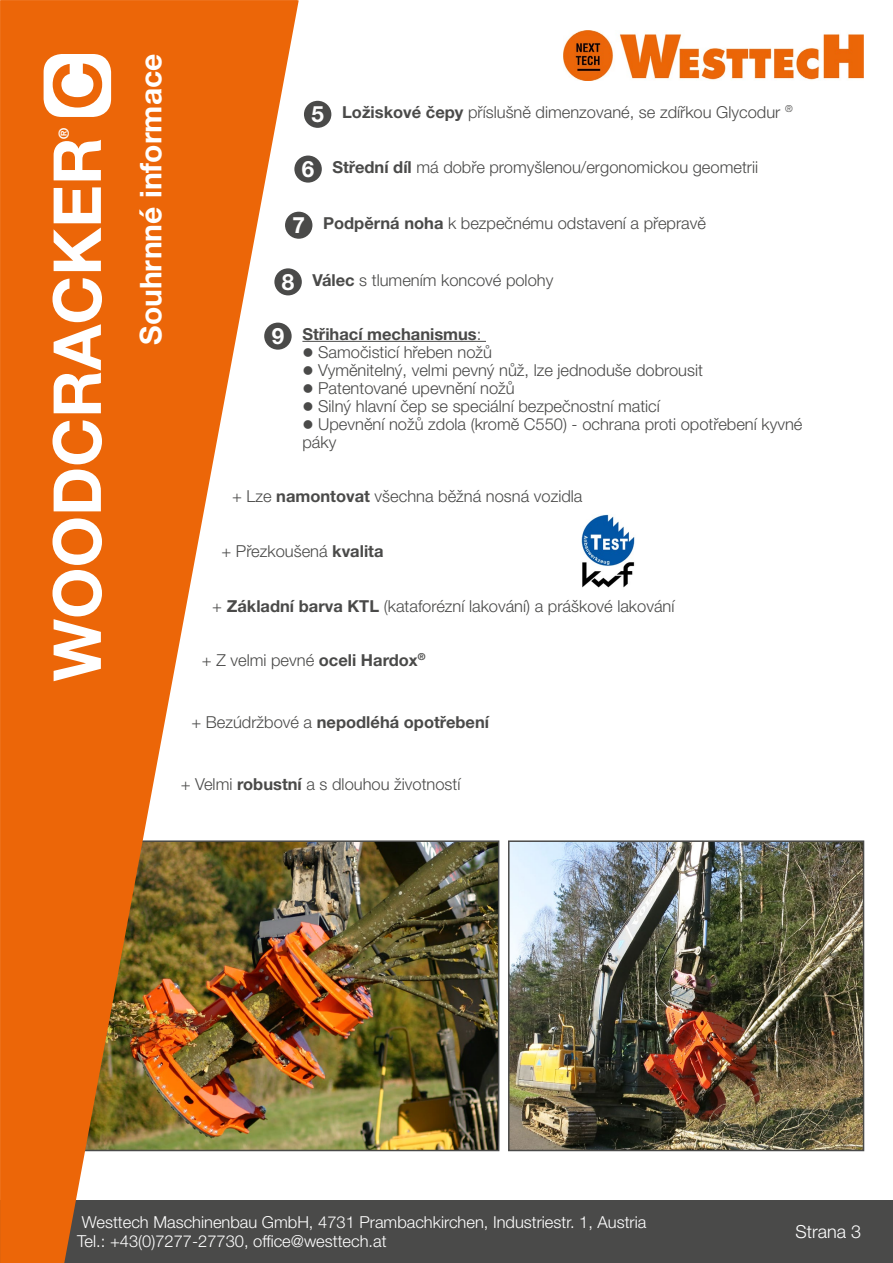
<style>
.page{position:relative;width:893px;height:1263px;background:#fff}
.page>*{position:absolute;margin:0;border:0;box-sizing:border-box;transform-origin:0 0}
.t1{font:700 66.15px "Helvetica Neue LT Pro";color:#fff}
.t2{font:700 30px "Helvetica Neue LT Pro";color:#fff}
.t3{font:700 22.5px "Helvetica Neue LT Pro";color:#fff}
.t4{font:300 18px "Helvetica Neue LT Pro";color:#fff}
.t5{font:300 16.5px/18px "Helvetica Neue LT Pro";color:#4a4a49}
.t6{font:300 16.5px/19.8px "Helvetica Neue LT Pro";color:#fff}
.t7{font:700 16.5px "Helvetica Neue LT Pro";color:#4a4a49}
.t8{font:700 13.95px "Helvetica Neue LT Pro";color:#fff}
.s1{font-weight:700}
.s2{font-weight:700;font-size:22.5px;color:#fff}
.s3{font-weight:300}
</style>
<div class="page">
<div style="left:1px;top:1200px;width:892px;height:63px;background:#4a4a49"></div>
<img style="left:564px;top:31px;width:299px;height:49px">
<img style="left:299px;top:843px;width:197px;height:305px">
<svg style="left:1px;top:0;width:298px;height:1263px;fill:#ec6608"></svg>
<img style="left:511px;top:843px;width:350px;height:305px">
<div style="left:508px;top:840px;width:356px;height:311px;border:2px solid #4a4a49"></div>
<img style="left:581px;top:514px;width:54px;height:74px">
<div style="left:303px;top:100px;width:29px;height:29px;background:#4a4a49;border-radius:50%"></div>
<div style="left:302px;top:99px;width:32px;height:31px;border:2px solid #fff;border-radius:50%"></div>
<div style="left:293px;top:154px;width:30px;height:30px;background:#4a4a49;border-radius:50%"></div>
<div style="left:292px;top:153px;width:32px;height:32px;border:2px solid #fff;border-radius:50%"></div>
<div style="left:284px;top:211px;width:30px;height:29px;background:#4a4a49;border-radius:50%"></div>
<div style="left:283px;top:209px;width:32px;height:32px;border:2px solid #fff;border-radius:50%"></div>
<div style="left:273px;top:267px;width:30px;height:30px;background:#4a4a49;border-radius:50%"></div>
<div style="left:272px;top:266px;width:32px;height:32px;border:2px solid #fff;border-radius:50%"></div>
<hr style="left:302px;top:341px;width:184px;height:1px;background:#4a4a49">
<div style="left:263px;top:321px;width:30px;height:30px;background:#4a4a49;border-radius:50%"></div>
<div style="left:262px;top:320px;width:32px;height:32px;border:2px solid #fff;border-radius:50%"></div>
<svg style="left:44px;top:54px;width:67px;height:63px"></svg>
<p class="t8" style="left:55px;top:138px;width:13px;rotate:-90deg">®</p>
<h1 class="t1" style="left:36px;top:681px;width:546px;rotate:-90deg">WOODCRACKER</h1>
<h2 class="t2" style="left:132px;top:345px;width:293px;rotate:-90deg">Souhrnné informace</h2>
<h2 class="t2" style="left:132px;top:379px;width:293px;rotate:-90deg">Souhrnné informace</h2>
<p class="t5" style="left:342px;top:103px;width:452px"><span class="s1">Ložiskové čepy</span> příslušně dimenzované, se zdířkou Glycodur <sup>®</sup></p>
<h3 class="t3" style="left:311px;top:100px;width:14px">5</h3>
<p class="t5" style="left:302px;top:157px;width:458px"><span class="s2">6</span> <span class="s1">Střední díl</span> má dobře promyšlenou/ergonomickou geometrii</p>
<p class="t5" style="left:292px;top:214px;width:415px"><span class="s2">7</span> <span class="s1">Podpěrná noha</span> k bezpečnému odstavení a přepravě</p>
<p class="t5" style="left:282px;top:270px;width:273px"><span class="s2">8</span> <span class="s1">Válec</span> s tlumením koncové polohy</p>
<p class="t7" style="left:302px;top:323px;width:180px">Střihací mechanismus<span class="s3">:</span></p>
<p class="t5" style="left:302px;top:342px;width:191px">● Samočisticí hřeben nožů</p>
<p class="t5" style="left:302px;top:360px;width:402px">● Vyměnitelný, velmi pevný nůž, lze jednoduše dobrousit</p>
<p class="t5" style="left:302px;top:378px;width:214px">● Patentované upevnění nožů</p>
<p class="t5" style="left:302px;top:396px;width:359px">● Silný hlavní čep se speciální bezpečnostní maticí</p>
<p class="t5" style="left:302px;top:414px;width:501px">● Upevnění nožů zdola (kromě C550) - ochrana proti opotřebení kyvné páky</p>
<h3 class="t3" style="left:272px;top:322px;width:14px">9</h3>
<p class="t5" style="left:232px;top:487px;width:352px">+ Lze <span class="s1">namontovat</span> všechna běžná nosná vozidla</p>
<p class="t5" style="left:221px;top:542px;width:164px">+ Přezkoušená <span class="s1">kvalita</span></p>
<p class="t5" style="left:212px;top:597px;width:464px">+ <span class="s1">Základní barva KTL</span> (kataforézní lakování) a práškové lakování</p>
<p class="t5" style="left:202px;top:651px;width:225px">+ Z velmi pevné <span class="s1">oceli Hardox</span><sup>®</sup></p>
<p class="t7" style="left:191px;top:712px;width:299px"><span class="s3">+ Bezúdržbové a</span> nepodléhá opotřebení</p>
<p class="t5" style="left:181px;top:775px;width:281px">+ Velmi <span class="s1">robustní</span> a s dlouhou životností</p>
<p class="t6" style="left:77px;top:1211px;width:571px">Westtech Maschinenbau GmbH, 4731 Prambachkirchen, Industriestr. 1, Austria<br>Tel.: +43(0)7277-27730, office@westtech.at</p>
<p class="t4" style="left:796px;top:1220px;width:67px">Strana 3</p>
</div>
